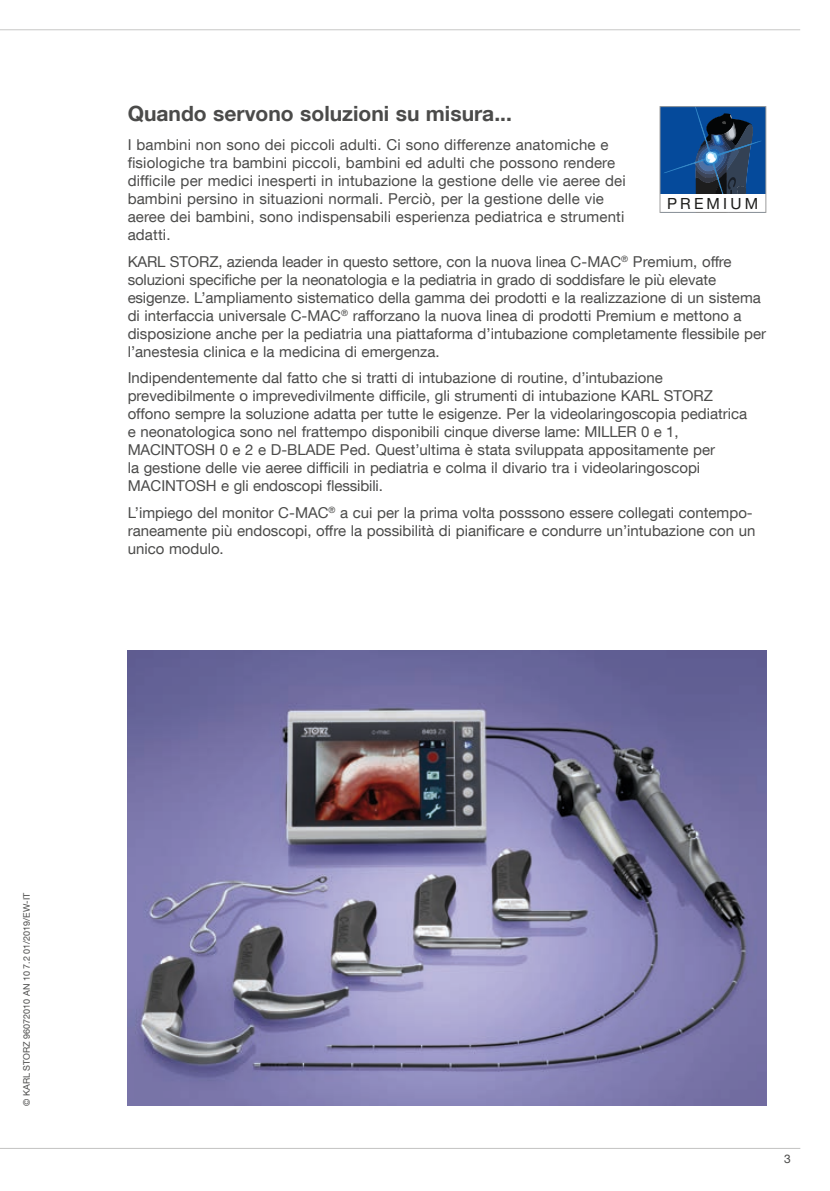
<style>
.page{position:relative;width:830px;height:1191px;background:#fff}
.page>*{position:absolute;margin:0;border:0;box-sizing:border-box;transform-origin:0 0}
.t1{font:700 21px "KS Helvetica Neue";color:#4b4b4a}
.t2{font:15.45px "KS Helvetica Neue";letter-spacing:.205em;color:#1d1d1b}
.t3{font:15px/18px "KS Helvetica Neue";color:#4b4b4a}
.t4{font:12px "KS Helvetica Neue";color:#4b4b4a}
.t5{font:9px "KS Helvetica Neue";color:#4b4b4a}
</style>
<div class="page">
<hr style="left:0;top:29px;width:799px;height:1px;background:#c7c7c6">
<img style="left:128px;top:651px;width:637px;height:455px">
<hr style="left:0;top:1148px;width:799px;height:1px;background:#c7c7c6">
<svg style="left:661px;top:108px;width:102px;height:86px;background:#17477e"></svg>
<div style="left:659px;top:106px;width:106px;height:107px;border:1px solid #9d9d9d"></div>
<h1 class="t1" style="left:128px;top:101px;width:385px">Quando servono soluzioni su misura...</h1>
<p class="t3" style="left:128px;top:135px;width:499px">I bambini non sono dei piccoli adulti. Ci sono differenze anatomiche e fisiologiche tra bambini piccoli, bambini ed adulti che possono rendere difficile per medici inesperti in intubazione la gestione delle vie aeree dei bambini persino in situazioni normali. Perciò, per la gestione delle vie aeree dei bambini, sono indispensabili esperienza pediatrica e strumenti adatti.</p>
<p class="t3" style="left:128px;top:252px;width:639px">KARL STORZ, azienda leader in questo settore, con la nuova linea C-MAC<sup>®</sup> Premium, offre soluzioni specifiche per la neonatologia e la pediatria in grado di soddisfare le più elevate esigenze. L’ampliamento sistematico della gamma dei prodotti e la realizzazione di un sistema di interfaccia universale C-MAC<sup>®</sup> rafforzano la nuova linea di prodotti Premium e mettono a disposizione anche per la pediatria una piattaforma d’intubazione completamente flessibile per l’anestesia clinica e la medicina di emergenza.</p>
<p class="t3" style="left:128px;top:368px;width:620px">Indipendentemente dal fatto che si tratti di intubazione di routine, d’intubazione prevedibilmente o imprevedivilmente difficile, gli strumenti di intubazione KARL STORZ offono sempre la soluzione adatta per tutte le esigenze. Per la videolaringoscopia pediatrica e neonatologica sono nel frattempo disponibili cinque diverse lame: MILLER 0 e 1, MACINTOSH 0 e 2 e D-BLADE Ped. Quest’ultima è stata sviluppata appositamente per<br>la gestione delle vie aeree difficili in pediatria e colma il divario tra i videolaringoscopi MACINTOSH e gli endoscopi flessibili.</p>
<p class="t3" style="left:128px;top:503px;width:629px">L’impiego del monitor C-MAC<sup>®</sup> a cui per la prima volta posssono essere collegati contempo&shy;raneamente più endoscopi, offre la possibilità di pianificare e condurre un’intubazione con un unico modulo.</p>
<p class="t2" style="left:666px;top:194px;width:92px">PREMIUM</p>
<p class="t5" style="left:21px;top:1106px;width:214px;rotate:-90deg">© KARL STORZ 96072010 AN 10 7.2 01/2019/EW-IT</p>
<p class="t4" style="left:783px;top:1151px;width:8px">3</p>
</div>
